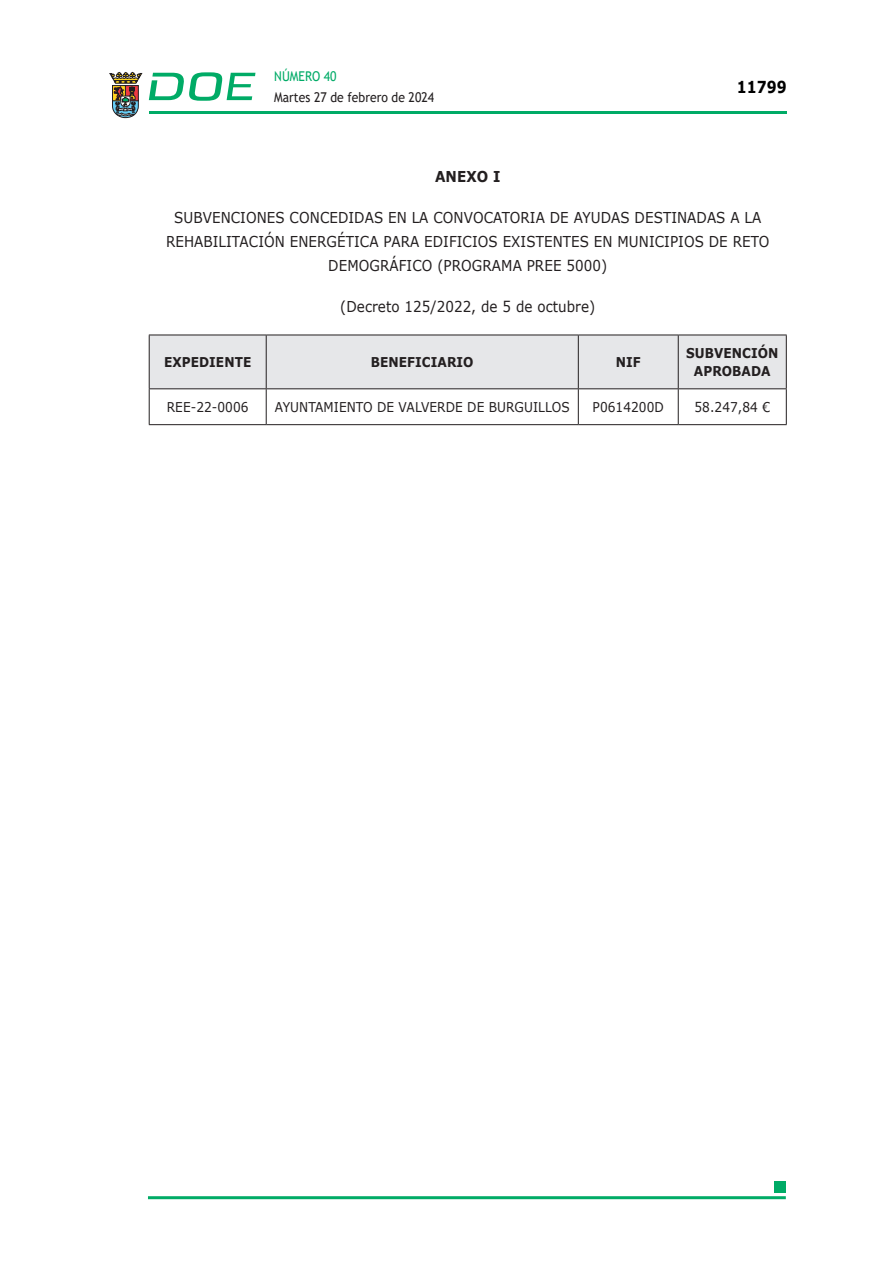
<style>
.page{position:relative;width:893px;height:1263px;background:#fff}
.page>*{position:absolute;margin:0;border:0;box-sizing:border-box;transform-origin:0 0}
.t1{font:700 16.5px "Verdana";color:#000;scale:.85 1}
.CUERPO_DE_TEXTO{font:15px/24px "Verdana";letter-spacing:.005em;color:#231f20;text-align:center;scale:.9 1}
.CUERPO_DE_TEXTO-2{font:700 15px "Verdana";letter-spacing:.005em;color:#231f20;scale:.9 1}
.CUERPO_DE_TEXTO-3{font:13.5px "Verdana";letter-spacing:.005em;color:#231f20;scale:.9 1}
.TABLATITULO{font:700 13.5px/18px "Verdana";letter-spacing:.005em;color:#231f20;text-align:center;scale:.9 1}
.t2{font:13.5px "Trebuchet MS";color:#231f20;scale:.9 1}
.t3{font:13.5px "Trebuchet MS";color:#00ab67;scale:.9 1}
</style>
<div class="page">
<hr style="left:149px;top:111px;width:638px;height:3px;background:#00ab66">
<svg style="left:109px;top:72px;width:33px;height:46px"></svg>
<svg style="left:149px;top:72px;width:106px;height:29px"></svg>
<hr style="left:148px;top:1196px;width:638px;height:3px;background:#00ab66">
<div style="left:775px;top:1181px;width:11px;height:11px;background:#00ab66"></div>
<div style="left:150px;top:336px;width:636px;height:52px;background:#e6e7e9"></div>
<hr style="left:149px;top:335px;width:117px;height:1px;background:#231f20">
<hr style="left:149px;top:335px;width:1px;height:53px;background:#231f20">
<hr style="left:266px;top:335px;width:312px;height:1px;background:#231f20">
<hr style="left:266px;top:335px;width:1px;height:53px;background:#231f20">
<hr style="left:578px;top:335px;width:100px;height:1px;background:#231f20">
<hr style="left:578px;top:335px;width:1px;height:53px;background:#231f20">
<hr style="left:678px;top:335px;width:109px;height:1px;background:#231f20">
<hr style="left:678px;top:335px;width:1px;height:53px;background:#231f20">
<hr style="left:786px;top:335px;width:1px;height:53px;background:#231f20">
<hr style="left:149px;top:388px;width:117px;height:1px;background:#231f20">
<hr style="left:149px;top:389px;width:1px;height:35px;background:#231f20">
<hr style="left:266px;top:388px;width:312px;height:1px;background:#231f20">
<hr style="left:266px;top:389px;width:1px;height:35px;background:#231f20">
<hr style="left:578px;top:388px;width:100px;height:1px;background:#231f20">
<hr style="left:578px;top:389px;width:1px;height:35px;background:#231f20">
<hr style="left:678px;top:388px;width:109px;height:1px;background:#231f20">
<hr style="left:678px;top:389px;width:1px;height:35px;background:#231f20">
<hr style="left:786px;top:389px;width:1px;height:35px;background:#231f20">
<hr style="left:149px;top:424px;width:117px;height:1px;background:#231f20">
<hr style="left:266px;top:424px;width:312px;height:1px;background:#231f20">
<hr style="left:578px;top:424px;width:100px;height:1px;background:#231f20">
<hr style="left:678px;top:424px;width:109px;height:1px;background:#231f20">
<p class="t3" style="left:274px;top:67px;width:71px">NÚMERO 40</p>
<p class="t2" style="left:274px;top:88px;width:179px">Martes 27 de febrero de 2024</p>
<p class="t1" style="left:737px;top:75px;width:60px">11799</p>
<p class="CUERPO_DE_TEXTO-2" style="left:435px;top:165px;width:74px">ANEXO I</p>
<p class="CUERPO_DE_TEXTO" style="left:166px;top:205px;width:672px">SUBVENCIONES CONCEDIDAS EN LA CONVOCATORIA DE AYUDAS DESTINADAS A LA<br>REHABILITACIÓN ENERGÉTICA PARA EDIFICIOS EXISTENTES EN MUNICIPIOS DE RETO<br>DEMOGRÁFICO (PROGRAMA PREE 5000)</p>
<p class="CUERPO_DE_TEXTO" style="left:340px;top:294px;width:285px">(Decreto 125/2022, de 5 de octubre)</p>
<p class="TABLATITULO" style="left:164px;top:353px;width:98px">EXPEDIENTE</p>
<p class="TABLATITULO" style="left:371px;top:353px;width:116px">BENEFICIARIO</p>
<p class="TABLATITULO" style="left:616px;top:353px;width:29px">NIF</p>
<p class="TABLATITULO" style="left:686px;top:344px;width:104px">SUBVENCIÓN<br>APROBADA</p>
<p class="CUERPO_DE_TEXTO-3" style="left:167px;top:398px;width:92px">REE-22-0006</p>
<p class="CUERPO_DE_TEXTO-3" style="left:275px;top:398px;width:329px">AYUNTAMIENTO DE VALVERDE DE BURGUILLOS</p>
<p class="CUERPO_DE_TEXTO-3" style="left:593px;top:398px;width:81px">P0614200D</p>
<p class="CUERPO_DE_TEXTO-3" style="left:694px;top:398px;width:85px">58.247,84 €</p>
</div>
